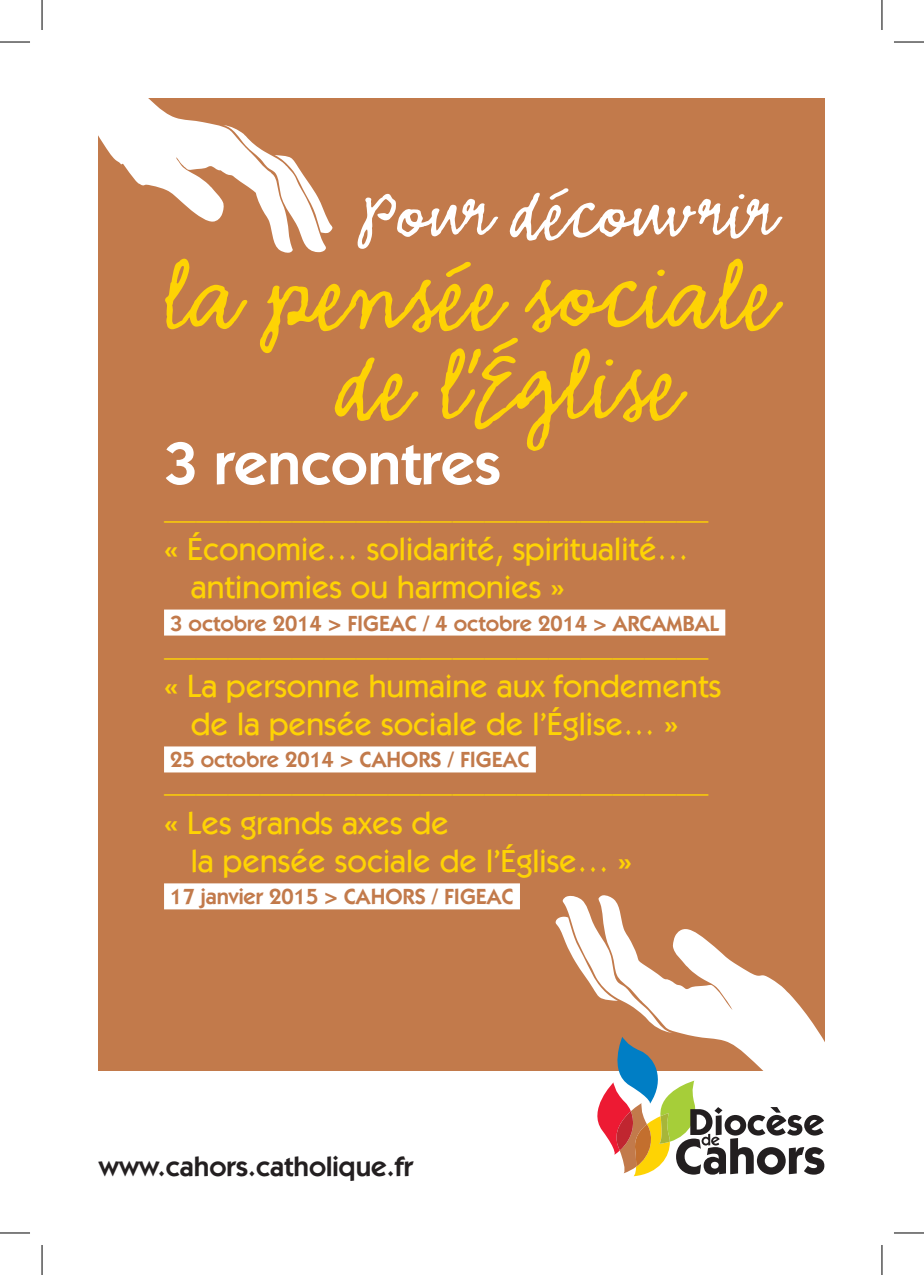
<style>
.page{position:relative;width:924px;height:1275px;background:#fff}
.page>*{position:absolute;margin:0;border:0;box-sizing:border-box;transform-origin:0 0}
.t1{font:106px/89.6px "Emmascript MVB";color:#fed304}
.t2{font:80px "Emmascript MVB";color:#fff}
.t3{font:600 60px "Itc Kabel";color:#fff}
.t4{font:500 32px/38.4px "Itc Kabel";color:#fed304}
.t5{font:32px "Itc Kabel";color:#fed304}
.t6{font:600 28px "Itc Kabel";color:#231f20}
.t7{font:600 22px "Itc Kabel";color:#c27a4b}
</style>
<div class="page">
<div style="left:99px;top:99px;width:725px;height:972px;background:#c27a4b"></div>
<div style="left:164px;top:609px;width:561px;height:26px;background:#fff"></div>
<div style="left:164px;top:746px;width:371px;height:26px;background:#fff"></div>
<div style="left:164px;top:883px;width:355px;height:26px;background:#fff"></div>
<svg style="left:98px;top:98px;width:234px;height:157px"></svg>
<svg style="left:555px;top:894px;width:270px;height:282px"></svg>
<hr style="left:0;top:42px;width:30px;height:1px;background:#000">
<hr style="left:893px;top:42px;width:30px;height:1px;background:#000">
<hr style="left:0;top:1232px;width:30px;height:1px;background:#000">
<hr style="left:893px;top:1232px;width:30px;height:1px;background:#000">
<hr style="left:42px;top:0;width:1px;height:30px;background:#000">
<hr style="left:42px;top:1245px;width:1px;height:30px;background:#000">
<hr style="left:881px;top:0;width:1px;height:30px;background:#000">
<hr style="left:881px;top:1245px;width:1px;height:30px;background:#000">
<h2 class="t2" style="left:359px;top:172px;width:420px">Pour découvrir</h2>
<h1 class="t1" style="left:339px;top:256px;width:440px;text-indent:-175px">la pensée sociale de l’Église</h1>
<h3 class="t3" style="left:164px;top:428px;width:338px">3 rencontres</h3>
<p class="t5" style="left:164px;top:500px;width:545px">—————————————————</p>
<p class="t4" style="left:191px;top:530px;width:499px;text-indent:-27px">« Économie… solidarité, spiritualité… antinomies ou harmonies »</p>
<p class="t7" style="left:170px;top:610px;width:550px">3 octobre 2014 &gt; FIGEAC / 4 octobre 2014 &gt; ARCAMBAL</p>
<p class="t5" style="left:164px;top:637px;width:545px">—————————————————</p>
<p class="t4" style="left:164px;top:667px;width:558px;text-align:center">« La personne humaine aux fondements de la pensée sociale de l’Église… »</p>
<p class="t7" style="left:170px;top:747px;width:361px">25 octobre 2014 &gt; CAHORS / FIGEAC</p>
<p class="t5" style="left:164px;top:774px;width:545px">—————————————————</p>
<p class="t4" style="left:191px;top:804px;width:442px;text-indent:-27px">« Les grands axes de<br>la pensée sociale de l’Église… »</p>
<p class="t7" style="left:170px;top:884px;width:345px">17 janvier 2015 &gt; CAHORS / FIGEAC</p>
<p class="t6" style="left:99px;top:1150px;width:316px">www.cahors.catholique.fr</p>
</div>
